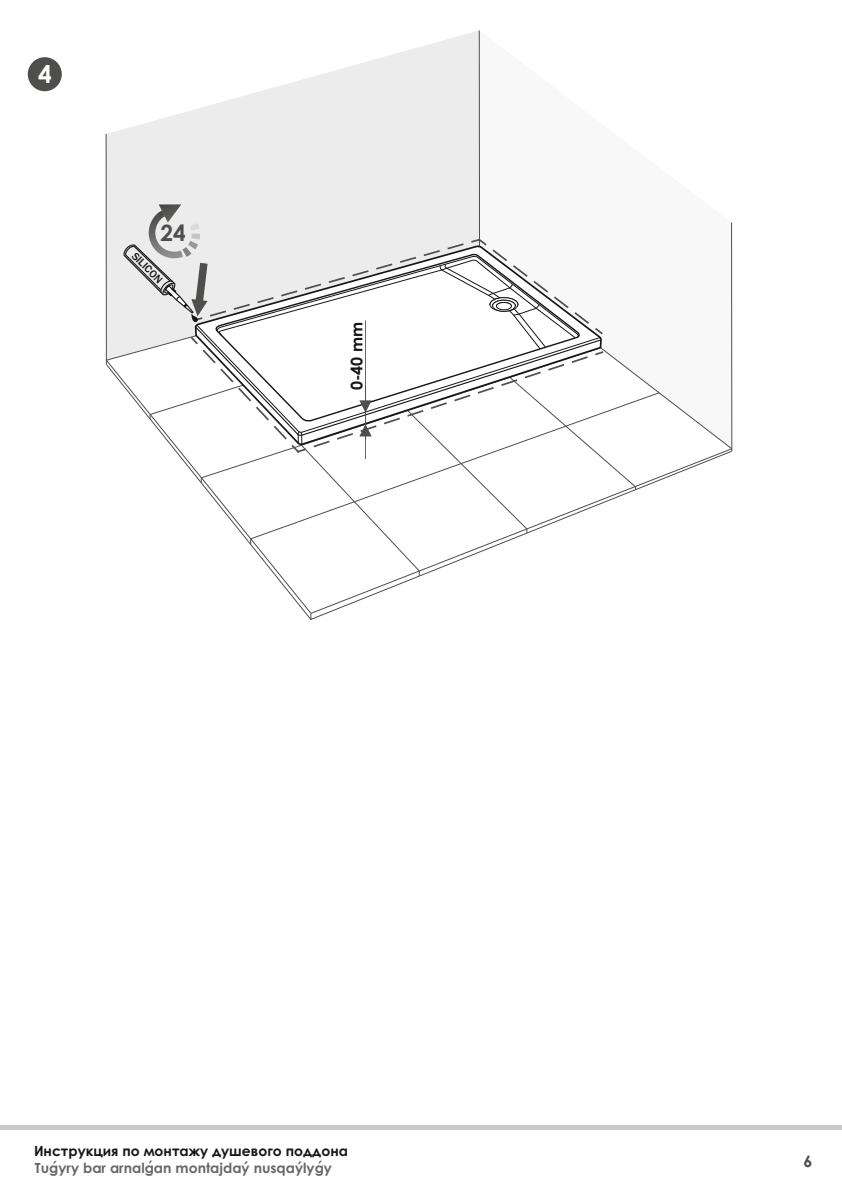
<style>
.page{position:relative;width:842px;height:1191px;background:#fff}
.page>*{position:absolute;margin:0;border:0;box-sizing:border-box;transform-origin:0 0}
.t1{font:700 24.4px "Century Gothic";color:#fff}
.t2{font:700 22.6px "Century Gothic";color:#4e4e4d}
.t3{font:700 16px "Century Gothic";color:#151616}
.t4{font:700 16px "Century Gothic";color:#4e4e4d}
.t5{font:700 14px "Century Gothic";color:#676767}
.t6{font:700 14px "Century Gothic";color:#151616}
.t7{font:500 11.2px "Franklin Gothic";color:#151616}
</style>
<div class="page">
<div style="left:28px;top:57px;width:34px;height:34px;background:#4e4e4d;border-radius:50%"></div>
<hr style="left:0;top:1125px;width:842px;height:4px;background:#c9cacb">
<svg style="left:107px;top:30px;width:372px;height:174px;fill:#ececec"></svg>
<hr style="left:479px;top:30px;width:1px;height:217px;background:#4e4e4d">
<hr style="left:106px;top:134px;width:1px;height:226px;background:#4e4e4d">
<svg style="left:310px;top:576px;width:111px;height:44px"></svg>
<svg style="left:106px;top:204px;width:627px;height:372px"></svg>
<h1 class="t1" style="left:38px;top:65px;width:15px">4</h1>
<h2 class="t2" style="left:160px;top:224px;width:27px">24</h2>
<p class="t7" style="left:137px;top:251px;width:40px;rotate:45deg">SILICON</p>
<p class="t3" style="left:350px;top:390px;width:70px;rotate:-90deg">0-40 mm</p>
<p class="t6" style="left:34px;top:1145px;width:315px">Инструкция по монтажу душевого поддона</p>
<p class="t5" style="left:35px;top:1162px;width:299px">Tugyry bar arnalgan montajdaý nusqaýlygy</p>
<p class="t4" style="left:804px;top:1154px;width:10px">6</p>
</div>
